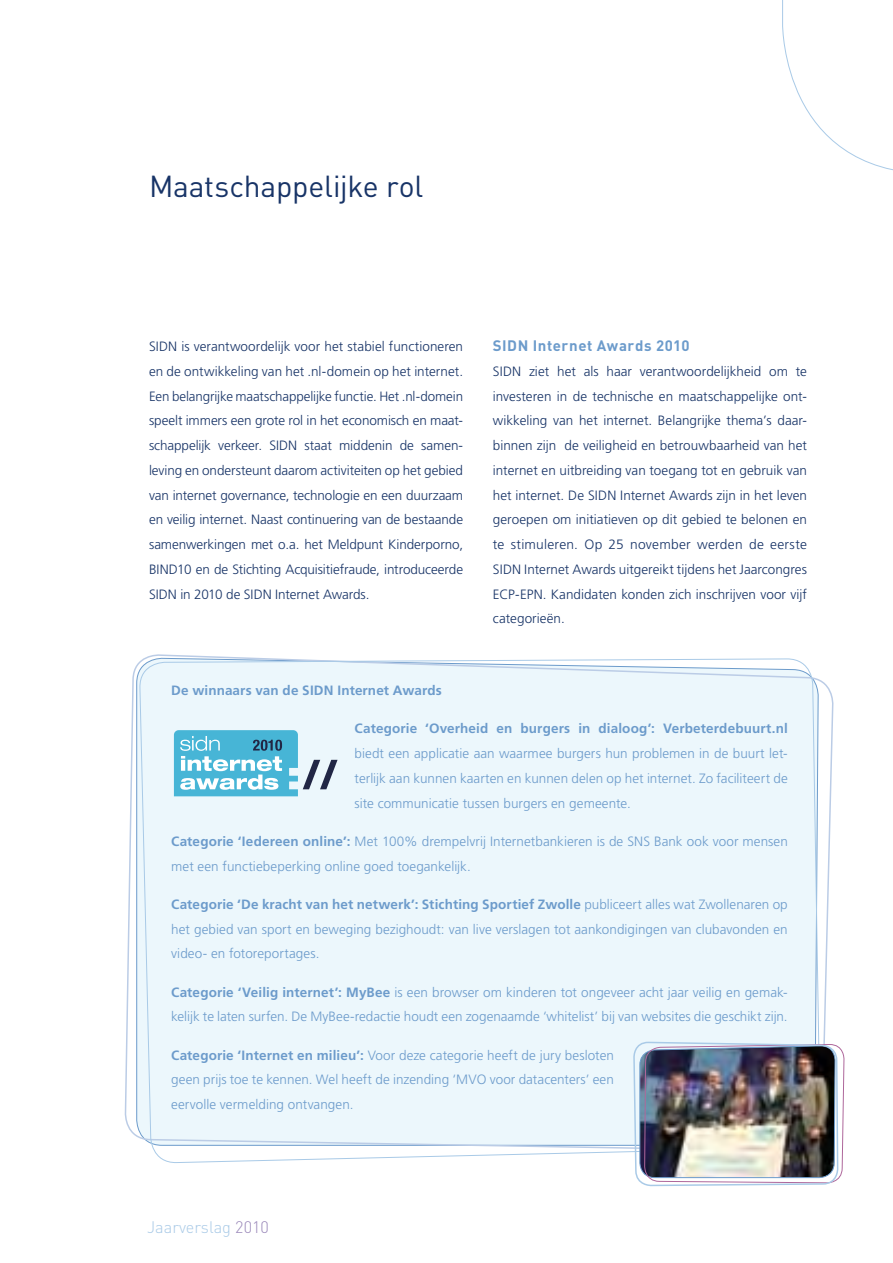
<style>
.page{position:relative;width:893px;height:1263px;background:#fff}
.page>*{position:absolute;margin:0;border:0;box-sizing:border-box;transform-origin:0 0}
.t1{font:30px "DIN Pro";letter-spacing:-.01em;color:#183467}
.t2{font:300 16.5px "DIN Pro";color:#a9cae7}
.t3{font:700 15px "DIN Pro";letter-spacing:.035em;color:#6c9bcb}
.t4{font:300 13.5px/24.8px "Frutiger LT Std";letter-spacing:-.005em;color:#183467}
.t5{font:300 13.5px/24.8px "Frutiger LT Std";color:#6c9bcb;text-align:justify}
.t6{font:700 13.5px "Frutiger LT Std";letter-spacing:.01em;color:#6c9bcb}
.s1{font-weight:700}
.s2{color:#9a88b9}
</style>
<div class="page">
<svg style="left:124px;top:654px;width:710px;height:484px"></svg>
<div style="left:139px;top:659px;width:681px;height:504px;background:#ecf7fc"></div>
<svg style="left:839px;top:1047px;width:6px;height:132px"></svg>
<img style="left:632px;top:872px;width:207px;height:315px">
<svg style="left:174px;top:730px;width:164px;height:66px;background:#85c7dd"></svg>
<svg style="left:782px;top:0;width:111px;height:171px"></svg>
<h1 class="t1" style="left:149px;top:166px;width:276px">Maatschappelijke rol</h1>
<p class="t4" style="left:149px;top:334px;width:316px">SIDN is verantwoordelijk voor het stabiel functioneren en de ontwikkeling van het .nl-domein op het internet.<br>Een belangrijke maatschappelijke functie. Het .nl-domein speelt immers een grote rol in het economisch en maat&shy;schappelijk verkeer. SIDN staat middenin de samen-- leving en ondersteunt daarom activiteiten op het gebied van internet governance, technologie en een duurzaam en veilig internet. Naast continuering van de bestaande samenwerkingen met o.a. het Meldpunt Kinderporno, BIND10 en de Stichting Acquisitiefraude, introduceerde SIDN in 2010 de SIDN Internet Awards.</p>
<p class="t3" style="left:493px;top:335px;width:198px">SIDN Internet Awards 2010</p>
<p class="t4" style="left:493px;top:359px;width:316px;text-align:justify">SIDN ziet het als haar verantwoordelijkheid om te investeren in de technische en maatschappelijke ont&shy;wikkeling van het internet. Belangrijke thema’s daar&shy;binnen zijn de veiligheid en betrouwbaarheid van het internet en uitbreiding van toegang tot en gebruik van het internet. De SIDN Internet Awards zijn in het leven geroepen om initiatieven op dit gebied te belonen en te stimuleren. Op 25 november werden de eerste SIDN Internet Awards uitgereikt tijdens het Jaarcongres ECP-EPN. Kandidaten konden zich inschrijven voor vijf categorieën.</p>
<p class="t6" style="left:171px;top:682px;width:272px">De winnaars van de SIDN Internet Awards</p>
<p class="t6" style="left:355px;top:721px;width:435px">Categorie ‘Overheid en burgers in dialoog’: Verbeterdebuurt.nl</p>
<p class="t5" style="left:355px;top:741px;width:435px">biedt een applicatie aan waarmee burgers hun problemen in de buurt let&shy;terlijk aan kunnen kaarten en kunnen delen op het internet. Zo faciliteert de site communicatie tussen burgers en gemeente.</p>
<p class="t5" style="left:171px;top:829px;width:618px"><span class="s1">Categorie ‘Iedereen online’:</span> Met 100% drempelvrij Internetbankieren is de SNS Bank ook voor mensen met een functiebeperking online goed toegankelijk.</p>
<p class="t5" style="left:171px;top:892px;width:618px"><span class="s1">Categorie ‘De kracht van het netwerk’: Stichting Sportief Zwolle</span> publiceert alles wat Zwollenaren op het gebied van sport en beweging bezighoudt: van live verslagen tot aankondigingen van clubavonden en video- en fotoreportages.</p>
<p class="t5" style="left:171px;top:980px;width:618px"><span class="s1">Categorie ‘Veilig internet’: MyBee</span> is een browser om kinderen tot ongeveer acht jaar veilig en gemak&shy;kelijk te laten surfen. De MyBee-redactie houdt een zogenaamde ‘whitelist’ bij van websites die geschikt zijn.</p>
<p class="t5" style="left:171px;top:1043px;width:444px"><span class="s1">Categorie ‘Internet en milieu’:</span> Voor deze categorie heeft de jury besloten geen prijs toe te kennen. Wel heeft de inzending ‘MVO voor datacenters’ een eervolle vermelding ontvangen.</p>
<p class="t2" style="left:147px;top:1216px;width:123px">Jaarverslag <span class="s2">2010</span></p>
</div>
